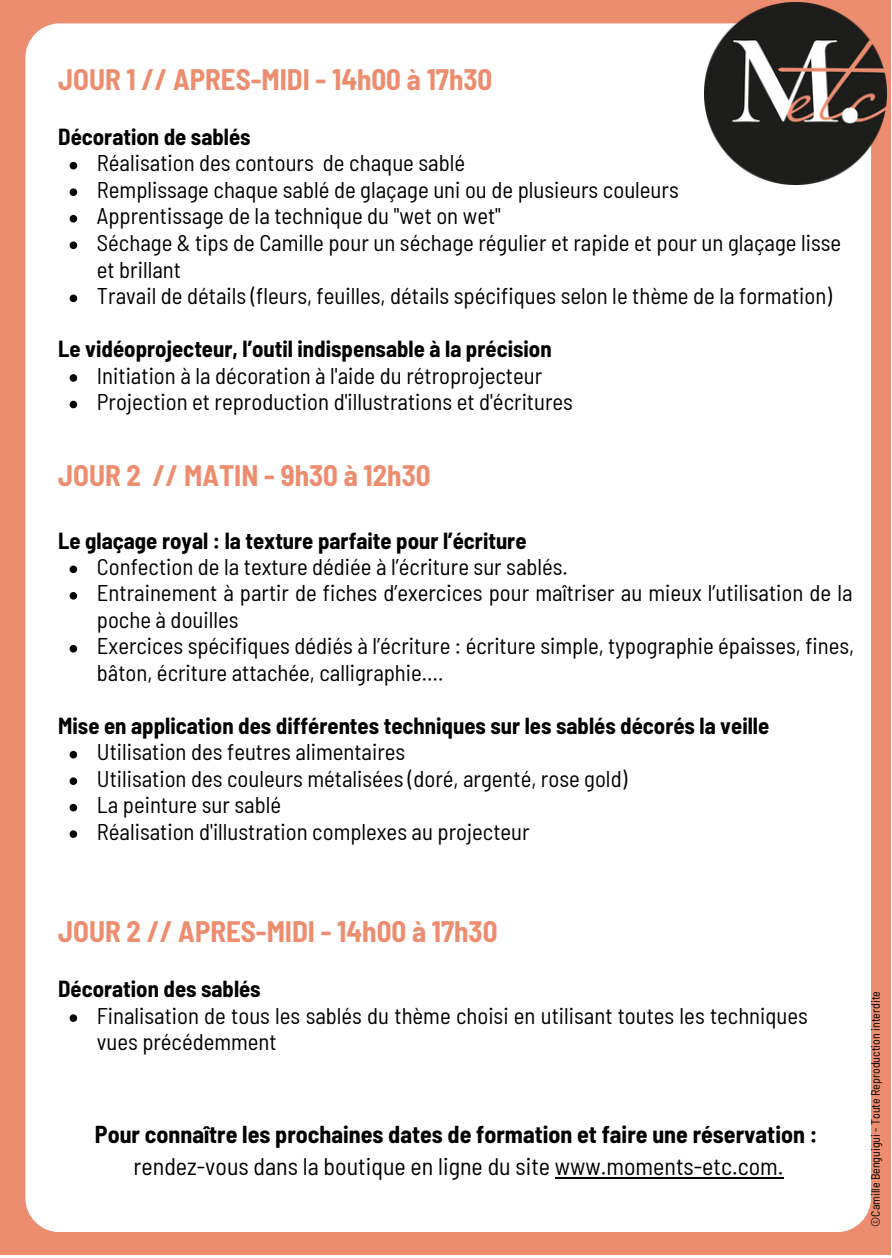
<style>
.page{position:relative;width:892px;height:1258px;background:#fff}
.page>*{position:absolute;margin:0;border:0;box-sizing:border-box;transform-origin:0 0}
.t1{font:700 semi-condensed 29.1px "Barlow";color:#ed8d6f}
.t2{font:700 semi-condensed 28.8px "Barlow";color:#ed8d6f}
.t3{font:700 semi-condensed 24px "Barlow";color:#000}
.t4{font:semi-condensed 24px "Barlow";color:#000}
.t5{font:semi-condensed 22.8px/26.4px "Barlow";color:#000}
.t6{font:700 semi-condensed 22.8px "Barlow";color:#000}
.t7{font:semi-condensed 12px "Barlow";color:#000}
</style>
<div class="page">
<div style="left:0;top:0;width:890px;height:1255px;background:#ed8d6f"></div>
<div style="left:25px;top:23px;width:845px;height:1208px;background:#fff;border-radius:34px"></div>
<img style="left:704px;top:3px;width:182px;height:181px">
<svg style="left:70px;top:565px;width:7px;height:8px"></svg>
<svg style="left:70px;top:592px;width:7px;height:7px"></svg>
<svg style="left:70px;top:645px;width:7px;height:7px"></svg>
<svg style="left:70px;top:751px;width:7px;height:7px"></svg>
<svg style="left:70px;top:777px;width:7px;height:8px"></svg>
<svg style="left:70px;top:804px;width:7px;height:7px"></svg>
<svg style="left:70px;top:830px;width:7px;height:8px"></svg>
<svg style="left:70px;top:162px;width:7px;height:7px"></svg>
<svg style="left:70px;top:188px;width:7px;height:8px"></svg>
<svg style="left:70px;top:215px;width:7px;height:7px"></svg>
<svg style="left:70px;top:241px;width:7px;height:8px"></svg>
<svg style="left:70px;top:295px;width:7px;height:7px"></svg>
<svg style="left:70px;top:374px;width:7px;height:8px"></svg>
<svg style="left:70px;top:401px;width:7px;height:7px"></svg>
<svg style="left:70px;top:1014px;width:7px;height:8px"></svg>
<hr style="left:555px;top:1176px;width:228px;height:2px;background:#000">
<p class="t2" style="left:58px;top:61px;width:435px">JOUR 1 // APRES-MIDI - 14h00 à 17h30</p>
<p class="t6" style="left:58px;top:122px;width:194px">Décoration de sablés</p>
<p class="t5" style="left:97px;top:149px;width:370px">Réalisation des contours de chaque sablé</p>
<p class="t5" style="left:97px;top:176px;width:583px">Remplissage chaque sablé de glaçage uni ou de plusieurs couleurs</p>
<p class="t5" style="left:97px;top:202px;width:405px">Apprentissage de la technique du "wet on wet"</p>
<p class="t5" style="left:97px;top:229px;width:745px">Séchage &amp; tips de Camille pour un séchage régulier et rapide et pour un glaçage lisse et brillant</p>
<p class="t5" style="left:97px;top:282px;width:736px">Travail de détails (fleurs, feuilles, détails spécifiques selon le thème de la formation)</p>
<p class="t6" style="left:58px;top:334px;width:495px">Le vidéoprojecteur, l’outil indispensable à la précision</p>
<p class="t5" style="left:97px;top:361px;width:447px">Initiation à la décoration à l'aide du rétroprojecteur</p>
<p class="t5" style="left:97px;top:388px;width:477px">Projection et reproduction d'illustrations et d'écritures</p>
<p class="t1" style="left:58px;top:457px;width:374px">JOUR 2 // MATIN - 9h30 à 12h30</p>
<p class="t6" style="left:58px;top:526px;width:469px">Le glaçage royal : la texture parfaite pour l’écriture</p>
<p class="t5" style="left:97px;top:553px;width:472px">Confection de la texture dédiée à l’écriture sur sablés.</p>
<p class="t5" style="left:97px;top:579px;width:757px">Entrainement à partir de fiches d’exercices pour maîtriser au mieux l’utilisation de la poche à douilles</p>
<p class="t5" style="left:97px;top:632px;width:758px">Exercices spécifiques dédiés à l’écriture : écriture simple, typographie épaisses, fines, bâton, écriture attachée, calligraphie….</p>
<p class="t6" style="left:58px;top:711px;width:712px">Mise en application des différentes techniques sur les sablés décorés la veille</p>
<p class="t5" style="left:97px;top:738px;width:310px">Utilisation des feutres alimentaires</p>
<p class="t5" style="left:97px;top:764px;width:531px">Utilisation des couleurs métalisées (doré, argenté, rose gold)</p>
<p class="t5" style="left:97px;top:791px;width:186px">La peinture sur sablé</p>
<p class="t5" style="left:97px;top:817px;width:434px">Réalisation d'illustration complexes au projecteur</p>
<p class="t1" style="left:58px;top:913px;width:440px">JOUR 2 // APRES-MIDI - 14h00 à 17h30</p>
<p class="t6" style="left:58px;top:974px;width:204px">Décoration des sablés</p>
<p class="t5" style="left:97px;top:1001px;width:712px">Finalisation de tous les sablés du thème choisi en utilisant toutes les techniques vues précédemment</p>
<p class="t3" style="left:95px;top:1118px;width:723px">Pour connaître les prochaines dates de formation et faire une réservation :</p>
<p class="t4" style="left:134px;top:1150px;width:651px">rendez-vous dans la boutique en ligne du site www.moments-etc.com.</p>
<p class="t7" style="left:867px;top:1227px;width:237px;rotate:-90deg">©️Camille Benguigui - Toute Reproduction interdite</p>
</div>
